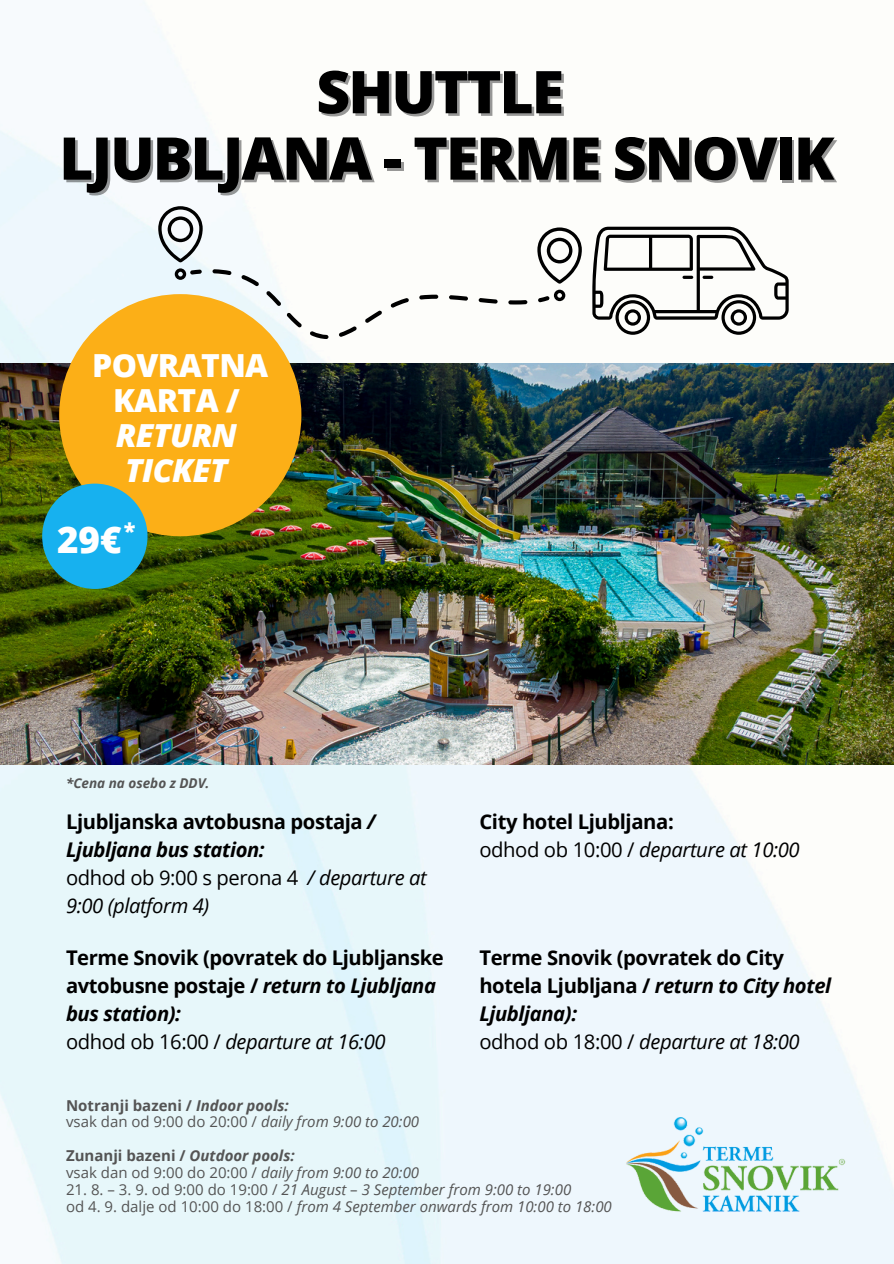
<style>
.page{position:relative;width:894px;height:1264px;background:#fff}
.page>*{position:absolute;margin:0;border:0;box-sizing:border-box;transform-origin:0 0}
.t1{font:800 58.95px "Open Sans";letter-spacing:-.035em;color:#000}
.t2{font:800 36.75px "Open Sans";color:#fff}
.t3{font:800 31.8px/34.8px "Open Sans";letter-spacing:-.02em;color:#fff;text-align:center}
.t4{font:800 21.75px "Open Sans";color:#fff}
.t5{font:700 20.25px/28.2px "Open Sans";letter-spacing:-.02em;color:#000}
.t6{font:italic 20.25px "Open Sans";letter-spacing:-.02em;color:#000}
.t7{font:italic 15px "Open Sans";color:#545454}
.t8{font:15px "Open Sans";color:#545454}
.t9{font:700 15px "Open Sans";color:#545454}
.t10{font:italic 700 13.5px "Open Sans";color:#545454}
.s1{font-style:italic}
.s2{font-weight:400}
.s3{font-weight:400;font-style:italic}
.s4{font-style:normal}
</style>
<div class="page">
<img style="left:0;top:2px;width:893px;height:1261px">
<img style="left:0;top:364px;width:893px;height:400px">
<svg style="left:592px;top:227px;width:196px;height:108px"></svg>
<div style="left:59px;top:294px;width:242px;height:242px;background:#fcaf17;border-radius:50%"></div>
<svg style="left:212px;top:269px;width:315px;height:70px"></svg>
<svg style="left:158px;top:206px;width:45px;height:56px"></svg>
<svg style="left:175px;top:268px;width:27px;height:12px"></svg>
<svg style="left:537px;top:227px;width:44px;height:57px"></svg>
<svg style="left:537px;top:290px;width:28px;height:12px"></svg>
<div style="left:42px;top:483px;width:105px;height:106px;background:#17b1ef;border-radius:50%"></div>
<img style="left:623px;top:1115px;width:234px;height:117px">
<h3 class="t1" style="left:316px;top:50px;width:249px">SHUTTLE</h3>
<h2 class="t1" style="left:59px;top:117px;width:776px">LJUBLJANA - TERME SNOVIK</h2>
<h4 class="t3" style="left:92px;top:348px;width:177px">POVRATNA<br>KARTA /<br><span class="s1">RETURN<br>TICKET</span></h4>
<p class="t2" style="left:57px;top:514px;width:66px">29€</p>
<p class="t4" style="left:124px;top:516px;width:13px">*</p>
<p class="t10" style="left:66px;top:773px;width:145px">*Cena na osebo z DDV.</p>
<p class="t5" style="left:66px;top:806px;width:362px">Ljubljanska avtobusna postaja <span class="s1">/<br>Ljubljana bus station:<br></span><span class="s2">odhod ob 9:00 s perona 4</span> <span class="s3">/ departure at</span></p>
<p class="t6" style="left:66px;top:891px;width:145px">9:00 (platform 4)</p>
<p class="t5" style="left:66px;top:942px;width:379px">Terme Snovik (povratek do Ljubljanske avtobusne postaje / <span class="s1">return to Ljubljana bus station):<br></span><span class="s2">odhod ob 16:00 /</span> <span class="s3">departure at 16:00</span></p>
<p class="t5" style="left:479px;top:806px;width:322px">City hotel Ljubljana:<br><span class="s2">odhod ob 10:00 /</span> <span class="s3">departure at 10:00</span></p>
<p class="t5" style="left:479px;top:942px;width:353px">Terme Snovik (povratek do City hotela Ljubljana / <span class="s1">return to City hotel<br>Ljubljana):</span></p>
<h4 class="t6" style="left:479px;top:1027px;width:322px"><span class="s4">odhod ob 18:00 /</span> departure at 18:00</h4>
<p class="t9" style="left:66px;top:1094px;width:224px">Notranji bazeni / <span class="s1">Indoor pools:</span></p>
<h4 class="t8" style="left:66px;top:1111px;width:354px">vsak dan od 9:00 do 20:00 / <span class="s1">daily from 9:00 to 20:00</span></h4>
<h4 class="t9" style="left:66px;top:1145px;width:230px">Zunanji bazeni / <span class="s1">Outdoor pools:</span></h4>
<p class="t8" style="left:66px;top:1161px;width:354px">vsak dan od 9:00 do 20:00 / <span class="s1">daily from 9:00 to 20:00</span></p>
<p class="t7" style="left:66px;top:1178px;width:506px"><span class="s4">21. 8. – 3. 9. od 9:00 do 19:00 /</span> 21 August <span class="s4">–</span> 3 September from 9:00 to 19:00</p>
<p class="t7" style="left:66px;top:1195px;width:547px"><span class="s4">od 4. 9. dalje od 10:00 do 18:00 /</span> from 4 September onwards from 10:00 to 18:00</p>
</div>
